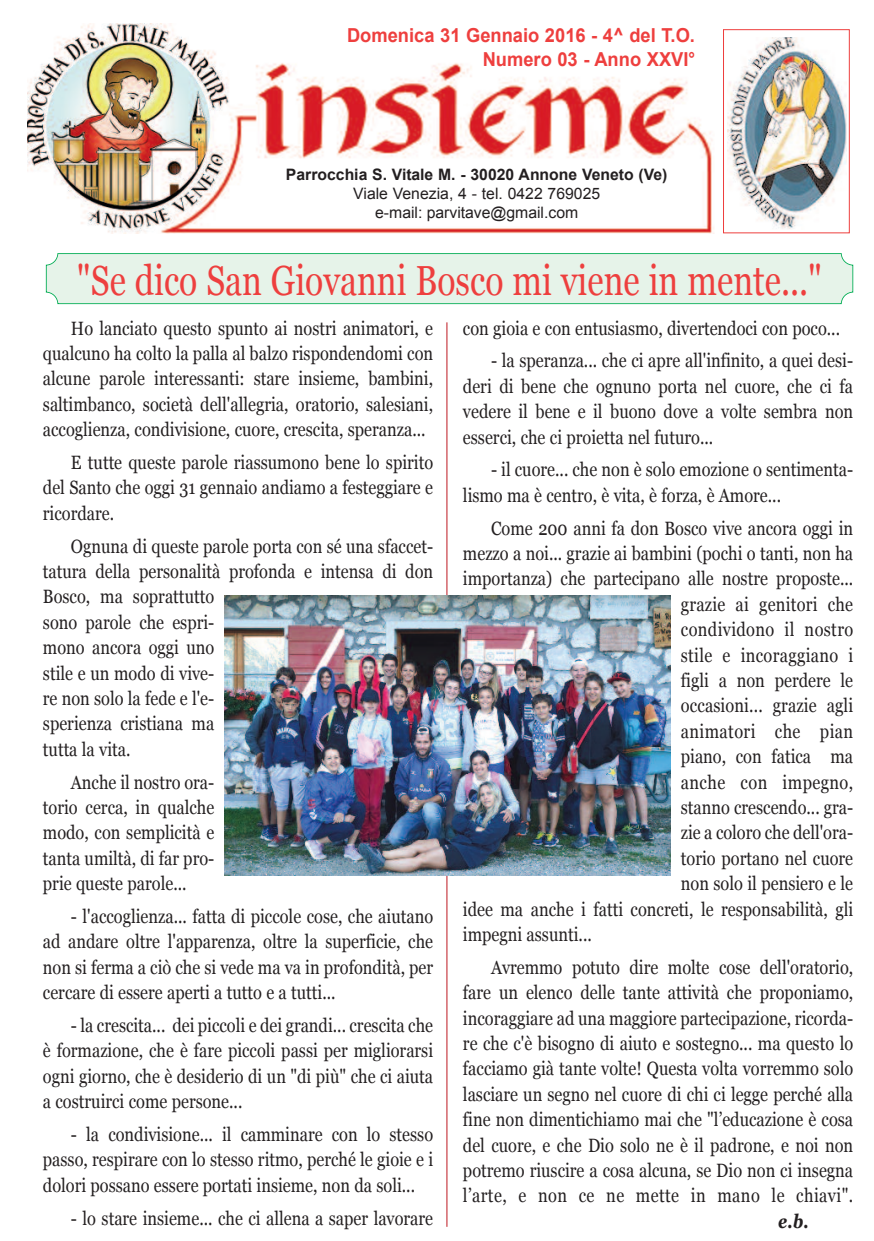
<style>
.page{position:relative;width:874px;height:1241px;background:#fff}
.page>*{position:absolute;margin:0;border:0;box-sizing:border-box;transform-origin:0 0}
.t1{font:42px "Georgia";color:#ee3f3e;scale:.8 1}
.t2{font:19.25px/25.4px "Georgia";color:#231f20;text-align:justify;scale:.85 1}
.t3{font:700 19.25px/24.5px "Arial";color:#ee3f3e;text-align:right;scale:.95 1}
.t4{font:19.25px "Georgia";letter-spacing:.02em;color:#231f20;scale:.85 1}
.t5{font:19.25px "Georgia";letter-spacing:.025em;color:#231f20;scale:.85 1}
.t6{font:italic 700 19.25px "Georgia";color:#231f20;scale:.85 1}
.t7{font:15.75px/19.2px "Arial";color:#231f20;text-align:center}
.t8{font:700 15.75px "Arial";color:#231f20}
</style>
<div class="page">
<img style="left:28px;top:24px;width:686px;height:210px">
<div style="left:722px;top:29px;width:127px;height:204px;border:1px solid #ee3f3e"></div>
<hr style="left:446px;top:322px;width:1px;height:904px;background:#be1720">
<div style="left:47px;top:254px;width:804px;height:49px;background:#e6f3e9;border-radius:11px"></div>
<div style="left:46px;top:253px;width:806px;height:51px;border:2px solid #00ac52;border-radius:12px"></div>
<img style="left:727px;top:37px;width:119px;height:192px">
<img style="left:225px;top:595px;width:445px;height:280px">
<p class="t3" style="left:347px;top:23px;width:367px">Domenica 31 Gennaio 2016 - 4^ del T.O.<br>Numero 03 - Anno XXVI°</p>
<p class="t8" style="left:286px;top:165px;width:383px">Parrocchia S. Vitale M. - 30020 Annone Veneto (Ve)</p>
<p class="t7" style="left:353px;top:184px;width:248px">Viale Venezia, 4 - tel. 0422 769025 e-mail: parvitave@gmail.com</p>
<h1 class="t1" style="left:77px;top:256px;width:932px">"Se dico San Giovanni Bosco mi viene in mente..."</h1>
<p class="t2" style="left:43px;top:315px;width:460px;text-indent:28px">Ho lanciato questo spunto ai nostri animatori, e qualcuno ha colto la palla al balzo rispondendomi con alcune parole interessanti: stare insieme, bambini, saltimbanco, società dell'allegria, oratorio, salesiani, accoglienza, condivisione, cuore, crescita, speranza...</p>
<p class="t2" style="left:43px;top:449px;width:460px;text-indent:28px">E tutte queste parole riassumono bene lo spirito del Santo che oggi 31 gennaio andiamo a festeggiare e ricordare.</p>
<p class="t2" style="left:43px;top:533px;width:460px;text-align:left;text-indent:28px">Ognuna di queste parole porta con sé una sfaccet&shy;tatura della personalità profonda e intensa di don<br>Bosco, ma soprattutto<br>sono parole che espri-<br>mono ancora oggi uno<br>stile e un modo di vive-<br>re non solo la fede e l'e-<br>sperienza cristiana ma<br>tutta la vita.</p>
<p class="t2" style="left:43px;top:769px;width:203px;text-indent:28px">Anche il nostro ora&shy;torio cerca, in qualche modo, con semplicità e tanta umiltà, di far pro&shy;prie queste parole...</p>
<p class="t2" style="left:43px;top:903px;width:460px;text-indent:28px">- l'accoglienza... fatta di piccole cose, che aiutano ad andare oltre l'apparenza, oltre la superficie, che non si ferma a ciò che si vede ma va in profondità, per cercare di essere aperti a tutto e a tutti...</p>
<p class="t2" style="left:43px;top:1012px;width:460px;text-indent:28px">- la crescita... dei piccoli e dei grandi... crescita che è formazione, che è fare piccoli passi per migliorarsi ogni giorno, che è desiderio di un "di più" che ci aiuta a costruirci come persone...</p>
<p class="t2" style="left:43px;top:1121px;width:460px;text-indent:28px">- la condivisione... il camminare con lo stesso passo, respirare con lo stesso ritmo, perché le gioie e i dolori possano essere portati insieme, non da soli...</p>
<p class="t2" style="left:71px;top:1204px;width:427px">- lo stare insieme... che ci allena a saper lavorare</p>
<p class="t2" style="left:462px;top:315px;width:445px">con gioia e con entusiasmo, divertendoci con poco...</p>
<p class="t2" style="left:462px;top:348px;width:460px;text-indent:28px">- la speranza... che ci apre all'infinito, a quei desi&shy;deri di bene che ognuno porta nel cuore, che ci fa vedere il bene e il buono dove a volte sembra non esserci, che ci proietta nel futuro...</p>
<p class="t2" style="left:462px;top:457px;width:460px;text-indent:28px">- il cuore... che non è solo emozione o sentimenta&shy;lismo ma è centro, è vita, è forza, è Amore...</p>
<p class="t2" style="left:491px;top:515px;width:427px">Come 200 anni fa don Bosco vive ancora oggi in</p>
<p class="t2" style="left:462px;top:540px;width:460px">mezzo a noi... grazie ai bambini (pochi o tanti, non ha</p>
<p class="t2" style="left:462px;top:566px;width:460px">importanza) che partecipano alle nostre proposte...</p>
<p class="t2" style="left:680px;top:591px;width:204px">grazie ai genitori che</p>
<p class="t4" style="left:680px;top:618px;width:204px">condividono il nostro</p>
<p class="t4" style="left:680px;top:644px;width:204px">stile e incoraggiano i</p>
<p class="t2" style="left:680px;top:667px;width:204px">figli a non perdere le</p>
<p class="t2" style="left:680px;top:693px;width:204px">occasioni... grazie agli</p>
<p class="t5" style="left:680px;top:720px;width:204px">animatori che pian</p>
<p class="t2" style="left:680px;top:743px;width:204px">piano, con fatica ma</p>
<p class="t5" style="left:680px;top:770px;width:204px">anche con impegno,</p>
<p class="t2" style="left:680px;top:794px;width:204px">stanno crescendo... gra-</p>
<p class="t2" style="left:680px;top:819px;width:204px">zie a coloro che dell'ora-</p>
<p class="t2" style="left:680px;top:845px;width:204px">torio portano nel cuore</p>
<p class="t2" style="left:680px;top:870px;width:204px">non solo il pensiero e le</p>
<p class="t2" style="left:462px;top:896px;width:460px">idee ma anche i fatti concreti, le responsabilità, gli</p>
<p class="t2" style="left:462px;top:921px;width:153px">impegni assunti...</p>
<p class="t2" style="left:462px;top:954px;width:460px;text-indent:28px">Avremmo potuto dire molte cose dell'oratorio, fare un elenco delle tante attività che proponiamo, incoraggiare ad una maggiore partecipazione, ricorda&shy;re che c'è bisogno di aiuto e sostegno... ma questo lo facciamo già tante volte! Questa volta vorremmo solo lasciare un segno nel cuore di chi ci legge perché alla fine non dimentichiamo mai che "l’educazione è cosa del cuore, e che Dio solo ne è il padrone, e noi non potremo riuscire a cosa alcuna, se Dio non ci insegna l’arte, e non ce ne mette in mano le chiavi".</p>
<p class="t6" style="left:777px;top:1209px;width:37px">e.b.</p>
</div>
